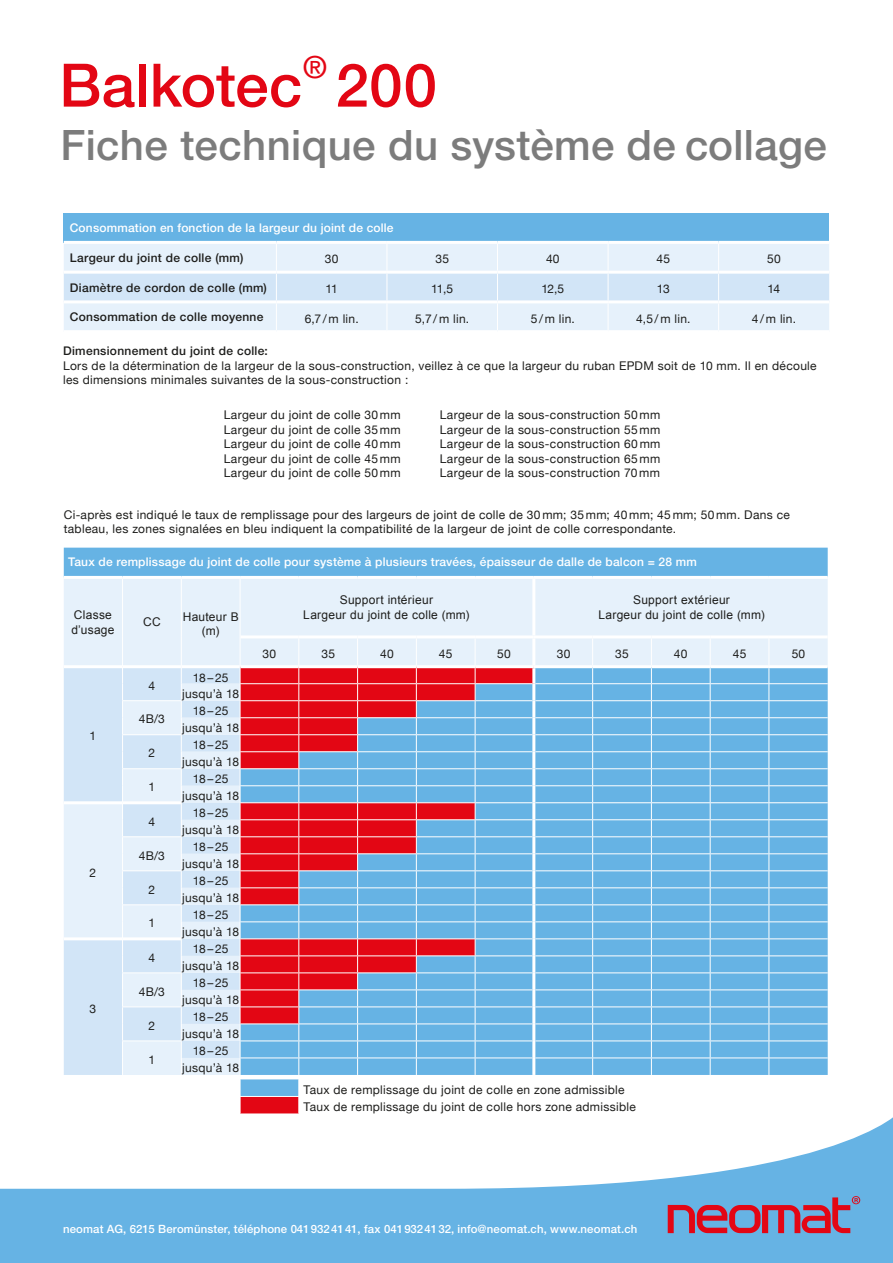
<style>
.page{position:relative;width:893px;height:1263px;background:#fff}
.page>*{position:absolute;margin:0;border:0;box-sizing:border-box;transform-origin:0 0}
.t1{font:500 60px "Helvetica Neue LT";letter-spacing:.005em;color:#e30614}
.t2{font:500 42px "Helvetica Neue LT";letter-spacing:.01em;color:#7c7c7c}
.t3{font:500 30.6px "Helvetica Neue LT";color:#e30614}
.t4{font:12px/17px "Helvetica Neue";letter-spacing:.025em;color:#1d1d1b;text-align:center}
.t5{font:500 12px "Helvetica Neue LT";letter-spacing:.015em;color:#fff}
.t6{font:500 12px "Helvetica Neue LT";letter-spacing:.025em;color:#1d1d1b}
.t7{font:12px/14.4px "Arial";letter-spacing:.02em;color:#1d1d1b;text-align:center}
.t8{font:500 11.4px "Helvetica Neue LT";letter-spacing:.01em;color:#fff}
</style>
<div class="page">
<svg style="left:0;top:1113px;width:893px;height:150px;fill:#66b3e4"></svg>
<svg style="left:668px;top:1196px;width:192px;height:37px"></svg>
<div style="left:64px;top:213px;width:765px;height:29px;background:#66b3e4"></div>
<svg style="left:64px;top:244px;width:765px;height:86px"></svg>
<hr style="left:64px;top:241px;width:212px;height:3px;background:#fff">
<hr style="left:276px;top:241px;width:111px;height:3px;background:#fff">
<hr style="left:387px;top:241px;width:110px;height:3px;background:#fff">
<hr style="left:497px;top:241px;width:111px;height:3px;background:#fff">
<hr style="left:608px;top:241px;width:111px;height:3px;background:#fff">
<hr style="left:719px;top:241px;width:110px;height:3px;background:#fff">
<hr style="left:64px;top:271px;width:212px;height:3px;background:#fff">
<hr style="left:276px;top:271px;width:111px;height:3px;background:#fff">
<hr style="left:387px;top:271px;width:110px;height:3px;background:#fff">
<hr style="left:497px;top:271px;width:111px;height:3px;background:#fff">
<hr style="left:608px;top:271px;width:111px;height:3px;background:#fff">
<hr style="left:719px;top:271px;width:110px;height:3px;background:#fff">
<hr style="left:64px;top:300px;width:212px;height:3px;background:#fff">
<hr style="left:276px;top:300px;width:111px;height:3px;background:#fff">
<hr style="left:387px;top:300px;width:110px;height:3px;background:#fff">
<hr style="left:497px;top:300px;width:111px;height:3px;background:#fff">
<hr style="left:608px;top:300px;width:111px;height:3px;background:#fff">
<hr style="left:719px;top:300px;width:110px;height:3px;background:#fff">
<div style="left:64px;top:548px;width:764px;height:28px;background:#66b3e4"></div>
<div style="left:64px;top:579px;width:764px;height:86px;background:#e6f1fb"></div>
<svg style="left:64px;top:668px;width:58px;height:407px;fill:#d2e5f7"></svg>
<hr style="left:532px;top:579px;width:3px;height:56px;background:#fff">
<hr style="left:64px;top:801px;width:58px;height:3px;background:#fff">
<hr style="left:64px;top:937px;width:58px;height:3px;background:#fff">
<hr style="left:64px;top:1112px;width:59px;height:3px;background:#fff">
<hr style="left:123px;top:1112px;width:59px;height:3px;background:#fff">
<hr style="left:240px;top:635px;width:59px;height:3px;background:#fff">
<hr style="left:299px;top:635px;width:59px;height:3px;background:#fff">
<hr style="left:358px;top:635px;width:58px;height:3px;background:#fff">
<hr style="left:416px;top:635px;width:59px;height:3px;background:#fff">
<hr style="left:475px;top:635px;width:59px;height:3px;background:#fff">
<hr style="left:534px;top:635px;width:59px;height:3px;background:#fff">
<hr style="left:593px;top:635px;width:58px;height:3px;background:#fff">
<hr style="left:651px;top:635px;width:59px;height:3px;background:#fff">
<hr style="left:710px;top:635px;width:59px;height:3px;background:#fff">
<hr style="left:769px;top:635px;width:59px;height:3px;background:#fff">
<hr style="left:181px;top:579px;width:1px;height:58px;background:#fff">
<hr style="left:181px;top:637px;width:1px;height:30px;background:#fff">
<hr style="left:240px;top:579px;width:1px;height:58px;background:#fff">
<hr style="left:122px;top:579px;width:1px;height:58px;background:#fff">
<hr style="left:122px;top:637px;width:1px;height:30px;background:#fff">
<svg style="left:122px;top:638px;width:706px;height:475px"></svg>
<hr style="left:240px;top:1096px;width:59px;height:1px;background:#fff">
<h1 class="t1" style="left:59px;top:49px;width:245px">Balkotec</h1>
<h3 class="t3" style="left:303px;top:49px;width:26px">®</h3>
<h1 class="t1" style="left:336px;top:49px;width:103px">200</h1>
<h2 class="t2" style="left:61px;top:120px;width:768px">Fiche technique du système de collage</h2>
<p class="t5" style="left:70px;top:221px;width:325px">Consommation en fonction de la largeur du joint de colle</p>
<p class="t6" style="left:70px;top:250px;width:175px">Largeur du joint de colle (mm)</p>
<p class="t4" style="left:325px;top:251px;width:15px">30</p>
<p class="t4" style="left:435px;top:251px;width:15px">35</p>
<p class="t4" style="left:546px;top:251px;width:15px">40</p>
<p class="t4" style="left:657px;top:251px;width:15px">45</p>
<p class="t4" style="left:767px;top:251px;width:15px">50</p>
<p class="t6" style="left:70px;top:280px;width:199px">Diamètre de cordon de colle (mm)</p>
<p class="t4" style="left:325px;top:281px;width:14px">11</p>
<p class="t4" style="left:431px;top:281px;width:23px">11,5</p>
<p class="t4" style="left:541px;top:281px;width:24px">12,5</p>
<p class="t4" style="left:657px;top:281px;width:14px">13</p>
<p class="t4" style="left:768px;top:281px;width:14px">14</p>
<p class="t6" style="left:70px;top:310px;width:195px">Consommation de colle moyenne</p>
<p class="t4" style="left:305px;top:310px;width:56px">6,7/ m lin.</p>
<p class="t4" style="left:415px;top:310px;width:55px">5,7/ m lin.</p>
<p class="t4" style="left:531px;top:310px;width:46px">5/ m lin.</p>
<p class="t4" style="left:636px;top:310px;width:56px">4,5/ m lin.</p>
<p class="t4" style="left:752px;top:310px;width:46px">4/ m lin.</p>
<p class="t6" style="left:63px;top:344px;width:206px">Dimensionnement du joint de colle:</p>
<p class="t4" style="left:63px;top:359px;width:755px;line-height:14.4px;text-align:left">Lors de la détermination de la largeur de la sous-construction, veillez à ce que la largeur du ruban EPDM soit de 10 mm. Il en découle les dimensions minimales suivantes de la sous-construction :</p>
<p class="t4" style="left:224px;top:407px;width:178px">Largeur du joint de colle 30 mm</p>
<p class="t4" style="left:440px;top:407px;width:222px">Largeur de la sous-construction 50 mm</p>
<p class="t4" style="left:224px;top:422px;width:178px">Largeur du joint de colle 35 mm</p>
<p class="t4" style="left:440px;top:422px;width:222px">Largeur de la sous-construction 55 mm</p>
<p class="t4" style="left:224px;top:436px;width:178px">Largeur du joint de colle 40 mm</p>
<p class="t4" style="left:440px;top:436px;width:222px">Largeur de la sous-construction 60 mm</p>
<p class="t4" style="left:224px;top:450px;width:178px">Largeur du joint de colle 45 mm</p>
<p class="t4" style="left:440px;top:450px;width:222px">Largeur de la sous-construction 65 mm</p>
<p class="t4" style="left:224px;top:465px;width:178px">Largeur du joint de colle 50 mm</p>
<p class="t4" style="left:440px;top:465px;width:222px">Largeur de la sous-construction 70 mm</p>
<p class="t4" style="left:64px;top:508px;width:728px;line-height:14.4px;text-align:left">Ci-après est indiqué le taux de remplissage pour des largeurs de joint de colle de 30mm; 35 mm; 40 mm; 45 mm; 50 mm. Dans ce tableau, les zones signalées en bleu indiquent la compatibilité de la largeur de joint de colle correspondante.</p>
<p class="t5" style="left:68px;top:555px;width:630px">Taux de remplissage du joint de colle pour système à plusieurs travées, épaisseur de dalle de balcon = 28 mm</p>
<p class="t7" style="left:71px;top:608px;width:45px;text-align:left">Classe d’usage</p>
<p class="t7" style="left:143px;top:615px;width:19px">CC</p>
<p class="t7" style="left:183px;top:609px;width:57px">Hauteur B (m)</p>
<p class="t4" style="left:90px;top:728px;width:8px">1</p>
<p class="t4" style="left:90px;top:864px;width:8px">2</p>
<p class="t4" style="left:90px;top:1001px;width:8px">3</p>
<p class="t4" style="left:149px;top:678px;width:8px">4</p>
<p class="t4" style="left:182px;top:670px;width:58px;line-height:16.2px">18–25 jusqu’à 18</p>
<p class="t4" style="left:139px;top:711px;width:28px">4B/3</p>
<p class="t4" style="left:182px;top:703px;width:58px">18–25 jusqu’à 18</p>
<p class="t4" style="left:149px;top:745px;width:8px">2</p>
<p class="t4" style="left:182px;top:737px;width:58px">18–25 jusqu’à 18</p>
<p class="t4" style="left:149px;top:779px;width:8px">1</p>
<p class="t4" style="left:182px;top:771px;width:58px">18–25 jusqu’à 18</p>
<p class="t4" style="left:149px;top:814px;width:8px">4</p>
<p class="t4" style="left:182px;top:805px;width:58px">18–25 jusqu’à 18</p>
<p class="t4" style="left:139px;top:847px;width:28px">4B/3</p>
<p class="t4" style="left:182px;top:839px;width:58px">18–25 jusqu’à 18</p>
<p class="t4" style="left:149px;top:881px;width:8px">2</p>
<p class="t4" style="left:182px;top:873px;width:58px">18–25 jusqu’à 18</p>
<p class="t4" style="left:149px;top:915px;width:8px">1</p>
<p class="t4" style="left:182px;top:907px;width:58px">18–25 jusqu’à 18</p>
<p class="t4" style="left:149px;top:950px;width:8px">4</p>
<p class="t4" style="left:182px;top:941px;width:58px">18–25 jusqu’à 18</p>
<p class="t4" style="left:139px;top:983px;width:28px">4B/3</p>
<p class="t4" style="left:182px;top:975px;width:58px">18–25 jusqu’à 18</p>
<p class="t4" style="left:149px;top:1017px;width:8px">2</p>
<p class="t4" style="left:182px;top:1009px;width:58px">18–25 jusqu’à 18</p>
<p class="t4" style="left:149px;top:1052px;width:8px">1</p>
<p class="t4" style="left:182px;top:1043px;width:58px">18–25 jusqu’à 18</p>
<p class="t7" style="left:303px;top:593px;width:168px">Support intérieur<br>Largeur du joint de colle (mm)</p>
<p class="t7" style="left:598px;top:593px;width:168px">Support extérieur<br>Largeur du joint de colle (mm)</p>
<p class="t4" style="left:263px;top:645px;width:15px">30</p>
<p class="t4" style="left:321px;top:645px;width:15px">35</p>
<p class="t4" style="left:380px;top:645px;width:15px">40</p>
<p class="t4" style="left:439px;top:645px;width:15px">45</p>
<p class="t4" style="left:497px;top:645px;width:15px">50</p>
<p class="t4" style="left:557px;top:645px;width:15px">30</p>
<p class="t4" style="left:615px;top:645px;width:15px">35</p>
<p class="t4" style="left:674px;top:645px;width:15px">40</p>
<p class="t4" style="left:733px;top:645px;width:15px">45</p>
<p class="t4" style="left:792px;top:645px;width:15px">50</p>
<p class="t4" style="left:303px;top:1081px;width:334px;text-align:left">Taux de remplissage du joint de colle en zone admissible<br>Taux de remplissage du joint de colle hors zone admissible</p>
<p class="t8" style="left:63px;top:1222px;width:576px">neomat AG, 6215 Beromünster, téléphone 0419324141, fax 0419324132, info@neomat.ch, www.neomat.ch</p>
</div>
